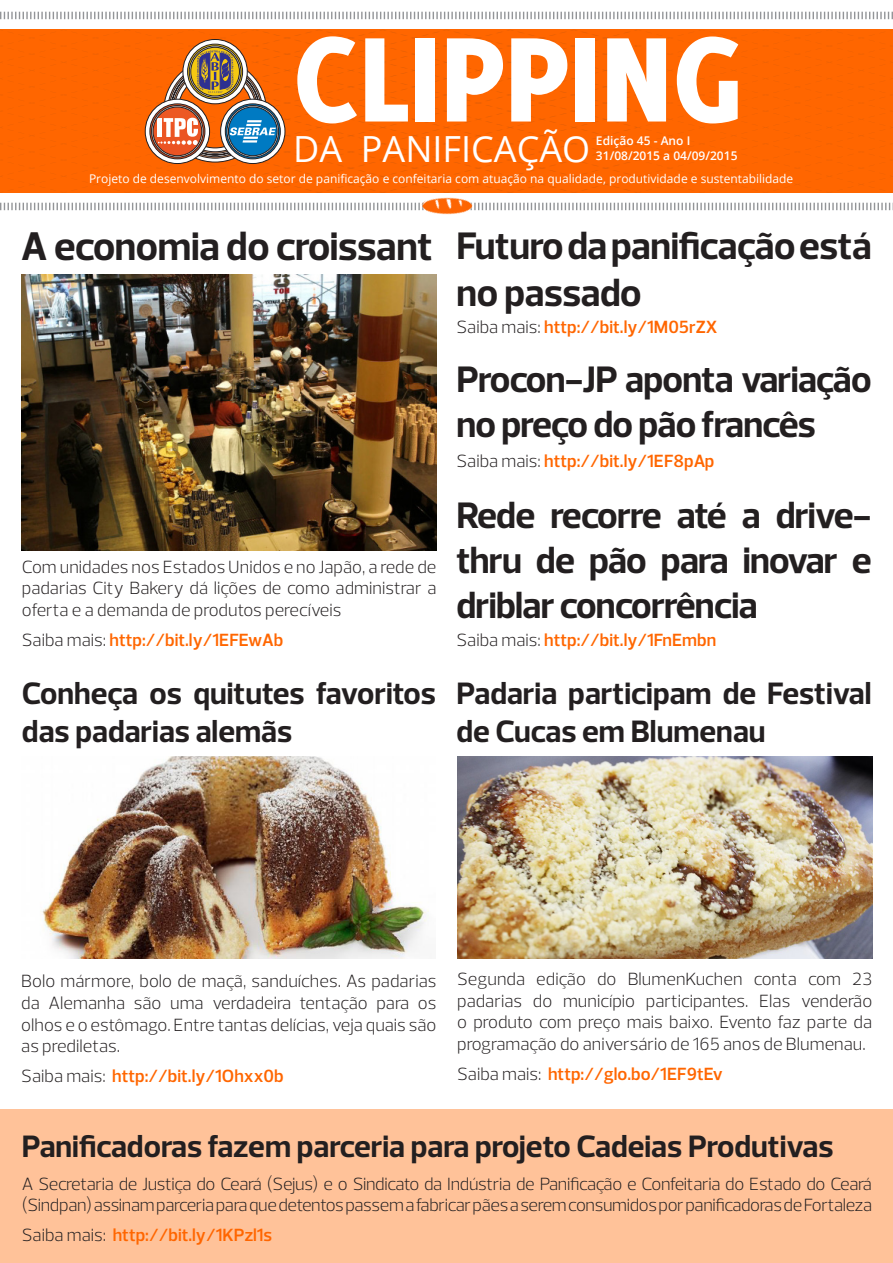
<style>
.page{position:relative;width:893px;height:1263px;background:#fff}
.page>*{position:absolute;margin:0;border:0;box-sizing:border-box;transform-origin:0 0}
.t1{font:800 132px "Delicious";color:#fff}
.t2{font:700 40.5px "Prelo";letter-spacing:-.01em;color:#231f20}
.t3{font:700 39px/46.8px "Prelo";letter-spacing:-.01em;color:#231f20}
.t4{font:700 37.5px/45px "Prelo";letter-spacing:-.02em;color:#231f20}
.t5{font:36px "Open Sans";color:#fff}
.t6{font:700 31.5px/37.8px "Prelo";color:#231f20}
.t7{font:300 18px/21.6px "Prelo";letter-spacing:-.02em;color:#231f20;text-align:justify}
.t8{font:600 18px "Prelo";color:#f60}
.t9{font:12px "Open Sans";color:#fff}
.t10{font:600 12px/15px "Open Sans";color:#fff}
.s1{font-weight:300;color:#231f20}
</style>
<div class="page">
<div style="left:637px;top:164px;width:256px;height:21px;background:#f60"></div>
<svg style="left:637px;top:184px;width:44px;height:9px"></svg>
<div style="left:0;top:185px;width:637px;height:8px;background:#f60"></div>
<div style="left:0;top:164px;width:637px;height:21px;background:#f60"></div>
<div style="left:212px;top:184px;width:213px;height:9px;background:#f60"></div>
<svg style="left:0;top:203px;width:420px;height:7px"></svg>
<svg style="left:474px;top:203px;width:419px;height:7px"></svg>
<img style="left:421px;top:197px;width:52px;height:18px">
<svg style="left:0;top:11px;width:893px;height:9px"></svg>
<svg style="left:0;top:30px;width:893px;height:134px;background:#f4690c"></svg>
<div style="left:0;top:1110px;width:893px;height:153px;background:#ffc299"></div>
<img style="left:22px;top:274px;width:414px;height:276px">
<img style="left:40px;top:757px;width:389px;height:202px">
<img style="left:457px;top:757px;width:415px;height:202px">
<h1 class="t1" style="left:293px;top:2px;width:450px">CLIPPING</h1>
<h3 class="t5" style="left:293px;top:124px;width:299px">DA PANIFICAÇÃO</h3>
<p class="t9" style="left:89px;top:170px;width:706px">Projeto de desenvolvimento do setor de panificação e confeitaria com atuação na qualidade, produtividade e sustentabilidade</p>
<p class="t10" style="left:596px;top:133px;width:143px">Edição 45 - Ano I<br>31/08/2015 a 04/09/2015</p>
<p class="t2" style="left:21px;top:222px;width:413px">A economia do croissant</p>
<p class="t7" style="left:22px;top:556px;width:416px">Com unidades nos Estados Unidos e no Japão, a rede de padarias City Bakery dá lições de como administrar a oferta e a demanda de produtos perecíveis</p>
<p class="t8" style="left:22px;top:629px;width:263px"><span class="s1">Saiba mais:</span> http://bit.ly/1EFEwAb</p>
<p class="t6" style="left:22px;top:675px;width:415px">Conheça os quitutes favoritos das padarias alemãs</p>
<p class="t3" style="left:456px;top:223px;width:417px">Futuro da panificação está no passado</p>
<p class="t8" style="left:456px;top:316px;width:263px"><span class="s1">Saiba mais:</span> http://bit.ly/1M05rZX</p>
<p class="t4" style="left:456px;top:357px;width:417px">Procon-JP aponta variação no preço do pão francês</p>
<p class="t8" style="left:456px;top:450px;width:259px"><span class="s1">Saiba mais:</span> http://bit.ly/1EF8pAp</p>
<p class="t4" style="left:456px;top:493px;width:417px;text-align:justify">Rede recorre até a drive&shy;thru de pão para inovar e driblar concorrência</p>
<p class="t8" style="left:456px;top:629px;width:261px"><span class="s1">Saiba mais:</span> http://bit.ly/1FnEmbn</p>
<p class="t6" style="left:457px;top:675px;width:416px">Padaria participam de Festival de Cucas em Blumenau</p>
<p class="t7" style="left:21px;top:970px;width:417px">Bolo mármore, bolo de maçã, sanduíches. As padarias da Alemanha são uma verdadeira tentação para os olhos e o estômago. Entre tantas delícias, veja quais são as prediletas.</p>
<p class="t8" style="left:21px;top:1065px;width:264px"><span class="s1">Saiba mais:</span> http://bit.ly/1Ohxx0b</p>
<p class="t7" style="left:457px;top:968px;width:417px">Segunda edição do BlumenKuchen conta com 23 padarias do município participantes. Elas venderão o produto com preço mais baixo. Evento faz parte da programação do aniversário de 165 anos de Blumenau.</p>
<p class="t8" style="left:457px;top:1063px;width:267px"><span class="s1">Saiba mais:</span> http://glo.bo/1EF9tEv</p>
<p class="t6" style="left:22px;top:1128px;width:813px">Panificadoras fazem parceria para projeto Cadeias Produtivas</p>
<p class="t7" style="left:22px;top:1173px;width:852px">A Secretaria de Justiça do Ceará (Sejus) e o Sindicato da Indústria de Panificação e Confeitaria do Estado do Ceará (Sindpan) assinam parceria para que detentos passem a fabricar pães a serem consumidos por panificadoras de Fortaleza</p>
<p class="t8" style="left:22px;top:1224px;width:252px"><span class="s1">Saiba mais:</span> http://bit.ly/1KPzl1s</p>
</div>
